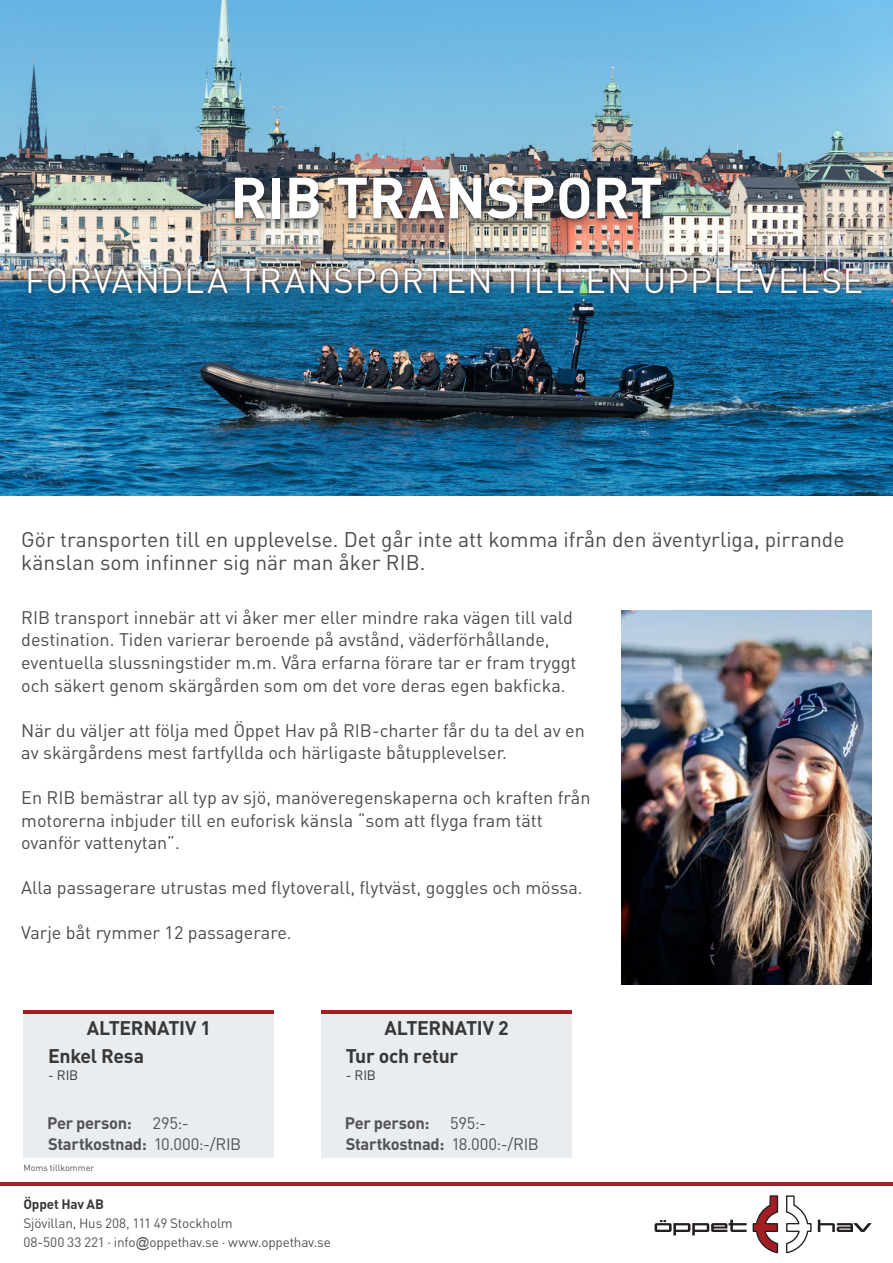
<style>
.page{position:relative;width:893px;height:1263px;background:#fff}
.page>*{position:absolute;margin:0;border:0;box-sizing:border-box;transform-origin:0 0}
.Rubrik_1_-_Vit{font:700 57px "DIN Pro";letter-spacing:.005em;color:#fff}
.Rubrik_2_-_Vit{font:34.5px "DIN Pro";letter-spacing:.035em;color:#fff}
.h4_-_American{font:21px/22.5px "DIN Pro";color:#4a4c4e}
.Brödtext_-_Bold{font:700 19.5px "DIN Pro";letter-spacing:-.015em;color:#383839}
.t1{font:18px/22.5px "DIN Pro";color:#4a4c4e}
.Mindre_brödtext_-_Bo{font:700 16.5px "DIN Pro";letter-spacing:-.02em;color:#535355}
.Mindre_brödtext{font:16.5px "DIN Pro";letter-spacing:-.02em;color:#535355}
.Notis{font:13.5px "DIN Pro";letter-spacing:-.01em;color:#535355}
.Notis-2{font:700 13.5px "DIN Pro";letter-spacing:-.01em;color:#383839}
.Brödtext_-_Bold-2{font:13.5px "DIN Pro";letter-spacing:-.005em;color:#383839}
.Mindre_brödtext-2{font:9px "DIN Pro";letter-spacing:.005em;color:#535355}
.s1{font-weight:400}
.s2{font-family:"Arial";font-style:italic}
</style>
<div class="page">
<svg style="left:818px;top:1219px;width:54px;height:13px"></svg>
<svg style="left:786px;top:1195px;width:26px;height:58px"></svg>
<svg style="left:655px;top:1195px;width:124px;height:58px"></svg>
<img style="left:0;top:0;width:893px;height:495px">
<div style="left:23px;top:1014px;width:251px;height:144px;background:#e9edf0"></div>
<hr style="left:23px;top:1010px;width:251px;height:4px;background:#a21e23">
<div style="left:227px;top:174px;width:447px;height:62px;background:#231f20;opacity:.4"></div>
<div style="left:232px;top:175px;width:433px;height:48px;background:#231f20;opacity:.7"></div>
<div style="left:18px;top:259px;width:854px;height:51px;background:#231f20;opacity:.35"></div>
<div style="left:26px;top:260px;width:840px;height:36px;background:#231f20;opacity:.65"></div>
<img style="left:622px;top:610px;width:250px;height:374px">
<hr style="left:0;top:1182px;width:893px;height:4px;background:#a21e23">
<div style="left:321px;top:1014px;width:251px;height:144px;background:#e9edf0"></div>
<hr style="left:321px;top:1010px;width:251px;height:4px;background:#a21e23">
<p class="Rubrik_1_-_Vit" style="left:230px;top:159px;width:434px">RIB TRANSPORT</p>
<p class="Rubrik_2_-_Vit" style="left:25px;top:257px;width:840px">FÖRVANDLA TRANSPORTEN TILL EN UPPLEVELSE</p>
<p class="h4_-_American" style="left:21px;top:527px;width:825px">Gör transporten till en upplevelse. Det går inte att komma ifrån den äventyrliga, pirrande känslan som infinner sig när man åker RIB.</p>
<p class="t1" style="left:21px;top:605px;width:557px">RIB transport innebär att vi åker mer eller mindre raka vägen till vald destination. Tiden varierar beroende på avstånd, väderförhållande, eventuella slussningstider m.m. Våra erfarna förare tar er fram tryggt och säkert genom skärgården som om det vore deras egen bakficka.</p>
<p class="t1" style="left:21px;top:718px;width:565px">När du väljer att följa med Öppet Hav på RIB-charter får du ta del av en av skärgårdens mest fartfyllda och härligaste båtupplevelser.</p>
<p class="t1" style="left:21px;top:785px;width:571px">En RIB bemästrar all typ av sjö, manöveregenskaperna och kraften från motorerna inbjuder till en euforisk känsla “som att flyga fram tätt ovanför vattenytan”.</p>
<p class="t1" style="left:21px;top:875px;width:563px">Alla passagerare utrustas med flytoverall, flytväst, goggles och mössa.</p>
<p class="t1" style="left:21px;top:920px;width:272px">Varje båt rymmer 12 passagerare.</p>
<p class="Brödtext_-_Bold" style="left:87px;top:1015px;width:126px">ALTERNATIV 1</p>
<p class="Brödtext_-_Bold" style="left:384px;top:1015px;width:126px">ALTERNATIV 2</p>
<p class="Brödtext_-_Bold" style="left:48px;top:1043px;width:97px">Enkel Resa</p>
<p class="Brödtext_-_Bold" style="left:346px;top:1043px;width:114px">Tur och retur</p>
<p class="Brödtext_-_Bold-2" style="left:48px;top:1066px;width:32px">- RIB</p>
<p class="Brödtext_-_Bold-2" style="left:346px;top:1066px;width:32px">- RIB</p>
<p class="Mindre_brödtext" style="left:153px;top:1112px;width:38px">295:-</p>
<p class="Mindre_brödtext_-_Bo" style="left:47px;top:1112px;width:86px">Per person:</p>
<p class="Mindre_brödtext_-_Bo" style="left:48px;top:1133px;width:194px">Startkostnad: <span class="s1">10.000:-/RIB</span></p>
<p class="Mindre_brödtext" style="left:450px;top:1112px;width:37px">595:-</p>
<p class="Mindre_brödtext_-_Bo" style="left:345px;top:1112px;width:86px">Per person:</p>
<p class="Mindre_brödtext_-_Bo" style="left:346px;top:1133px;width:195px">Startkostnad: <span class="s1">18.000:-/RIB</span></p>
<p class="Mindre_brödtext-2" style="left:23px;top:1161px;width:72px">Moms tillkommer</p>
<p class="Notis-2" style="left:23px;top:1194px;width:82px">Öppet Hav AB</p>
<p class="Notis" style="left:23px;top:1214px;width:211px">Sjövillan, Hus 208, 111 49 Stockholm</p>
<p class="Notis" style="left:23px;top:1233px;width:309px">08-500 33 221 · info<span class="s2">@</span>oppethav.se · www.oppethav.se</p>
</div>
